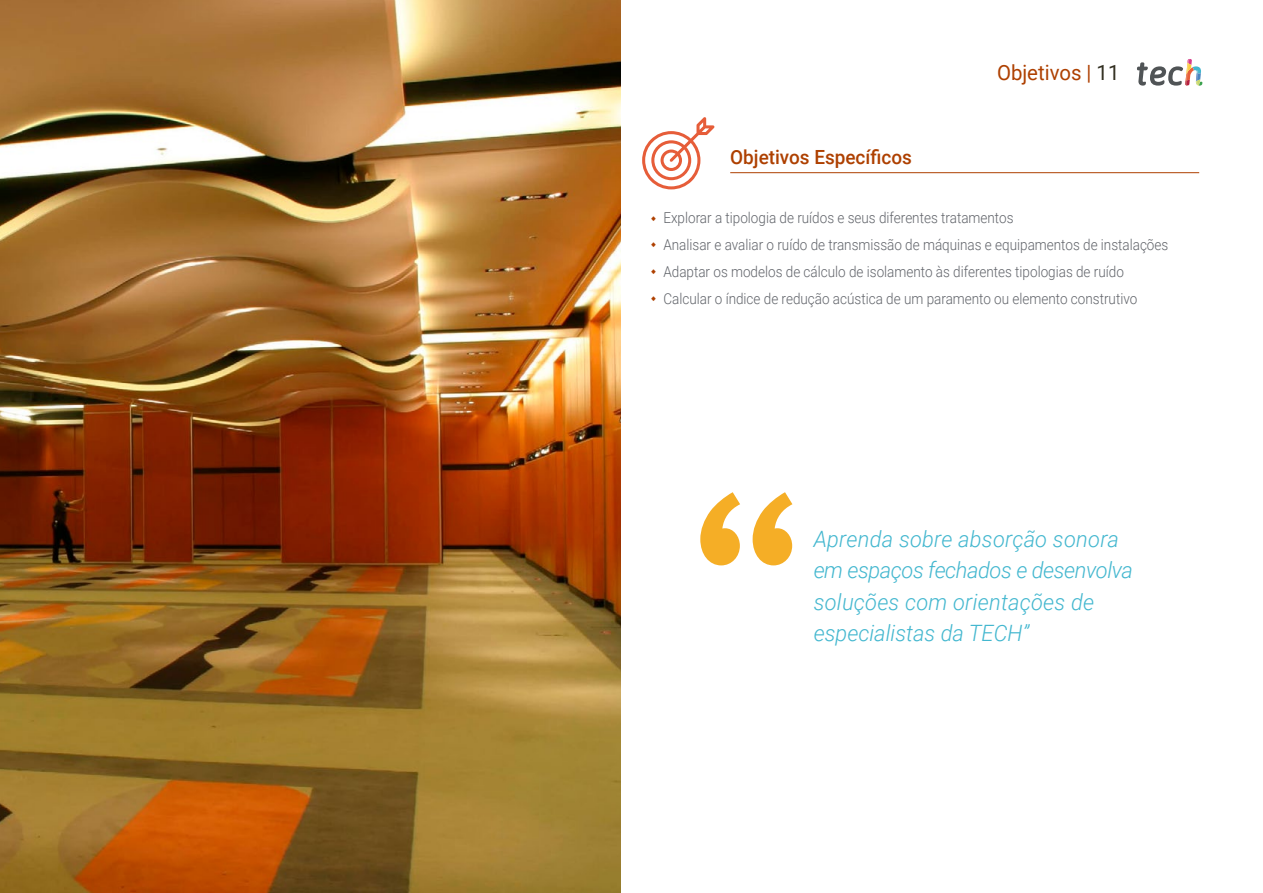
<style>
.page{position:relative;width:1263px;height:893px;background:#fff}
.page>*{position:absolute;margin:0;border:0;box-sizing:border-box;transform-origin:0 0}
.t1{font:italic 300 22.5px/31.5px "Roboto";color:#43b7cf}
.t2{font:21px "Roboto";color:#ae4000}
.t3{font:500 19.5px "Roboto";color:#ae4000}
.t4{font:300 15px/26.7px "Roboto";color:#61646a;scale:.9 1}
.s1{color:#312e20}
</style>
<div class="page">
<hr style="left:730px;top:172px;width:469px;height:1px;background:#ae4000">
<svg style="left:642px;top:117px;width:72px;height:72px"></svg>
<img style="left:0;top:0;width:621px;height:893px">
<svg style="left:700px;top:492px;width:92px;height:73px"></svg>
<svg style="left:1137px;top:59px;width:65px;height:27px"></svg>
<h3 class="t3" style="left:730px;top:144px;width:183px">Objetivos Específicos</h3>
<h2 class="t2" style="left:997px;top:57px;width:124px">Objetivos | <span class="s1">11</span></h2>
<p class="t4" style="left:663px;top:204px;width:563px">Explorar a tipologia de ruídos e seus diferentes tratamentos<br>Analisar e avaliar o ruído de transmissão de máquinas e equipamentos de instalações Adaptar os modelos de cálculo de isolamento às diferentes tipologias de ruído Calcular o índice de redução acústica de um paramento ou elemento construtivo</p>
<h1 class="t1" style="left:814px;top:522px;width:321px">Aprenda sobre absorção sonora em espaços fechados e desenvolva soluções com orientações de especialistas da TECH”</h1>
</div>
